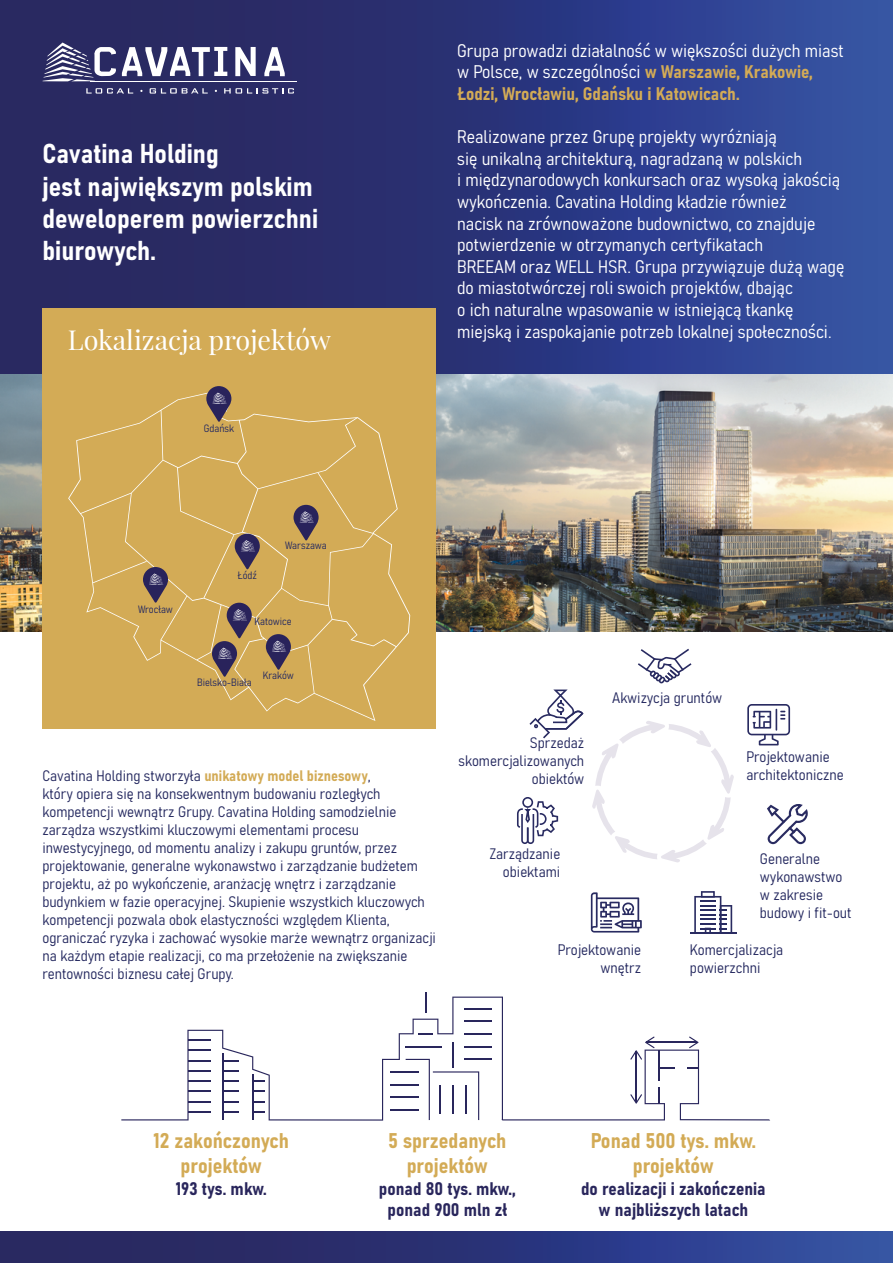
<style>
.page{position:relative;width:893px;height:1263px;background:#fff}
.page>*{position:absolute;margin:0;border:0;box-sizing:border-box;transform-origin:0 0}
.t1{font:27px/32.4px "Bahnschrift";color:#fff}
.t2{font:27px "Playfair Display";color:#fff}
.t3{font:21px/25.2px "Bahnschrift";color:#d3ab56;text-align:center}
.t4{font:18px/21.6px "Bahnschrift";color:#fff}
.t5{font:18px/21.6px "Bahnschrift";color:#29265c;text-align:center}
.t6{font:15px/18px "Bahnschrift";color:#272b61}
.t7{font:10.5px "Bahnschrift";color:#272b61}
.s1{color:#d3ab56}
</style>
<div class="page">
<div style="left:0;top:0;width:893px;height:404px;background:linear-gradient(to right,#262054,#324ca1)"></div>
<img style="left:436px;top:374px;width:457px;height:257px">
<img style="left:0;top:374px;width:43px;height:257px">
<hr style="left:90px;top:81px;width:206px;height:1px;background:#fff">
<svg style="left:264px;top:47px;width:21px;height:29px"></svg>
<svg style="left:122px;top:47px;width:105px;height:29px"></svg>
<svg style="left:235px;top:47px;width:21px;height:29px"></svg>
<svg style="left:43px;top:43px;width:73px;height:38px"></svg>
<svg style="left:86px;top:88px;width:47px;height:6px"></svg>
<svg style="left:150px;top:88px;width:58px;height:6px"></svg>
<svg style="left:224px;top:88px;width:70px;height:6px"></svg>
<div style="left:0;top:1231px;width:893px;height:32px;background:linear-gradient(to right,#262054,#324ca1)"></div>
<div style="left:43px;top:308px;width:393px;height:421px;background:#d3ab56"></div>
<svg style="left:68px;top:393px;width:342px;height:328px"></svg>
<svg style="left:121px;top:996px;width:649px;height:124px"></svg>
<svg style="left:591px;top:892px;width:51px;height:40px"></svg>
<svg style="left:529px;top:689px;width:55px;height:49px"></svg>
<svg style="left:638px;top:649px;width:53px;height:34px"></svg>
<svg style="left:592px;top:721px;width:142px;height:141px"></svg>
<svg style="left:694px;top:891px;width:38px;height:41px"></svg>
<hr style="left:690px;top:932px;width:46px;height:2px;background:#292b61">
<svg style="left:517px;top:797px;width:41px;height:47px"></svg>
<svg style="left:767px;top:804px;width:41px;height:40px"></svg>
<svg style="left:235px;top:534px;width:25px;height:35px"></svg>
<svg style="left:293px;top:505px;width:26px;height:35px"></svg>
<svg style="left:212px;top:603px;width:40px;height:74px"></svg>
<svg style="left:266px;top:634px;width:25px;height:36px"></svg>
<svg style="left:143px;top:567px;width:25px;height:36px"></svg>
<svg style="left:206px;top:386px;width:25px;height:36px"></svg>
<svg style="left:747px;top:704px;width:43px;height:41px"></svg>
<h1 class="t1" style="left:43px;top:136px;width:277px">Cavatina Holding<br>jest największym polskim deweloperem powierzchni biurowych.</h1>
<h1 class="t2" style="left:68px;top:323px;width:265px">Lokalizacja projektów</h1>
<p class="t7" style="left:204px;top:421px;width:32px">Gdańsk</p>
<p class="t4" style="left:457px;top:38px;width:388px">Grupa prowadzi działalność w większości dużych miast w Polsce, w szczególności <span class="s1">w Warszawie, Krakowie,<br>Łodzi, Wrocławiu, Gdańsku i Katowicach.</span></p>
<p class="t4" style="left:457px;top:125px;width:389px">Realizowane przez Grupę projekty wyróżniają<br>się unikalną architekturą, nagradzaną w polskich<br>i międzynarodowych konkursach oraz wysoką jakością wykończenia. Cavatina Holding kładzie również<br>nacisk na zrównoważone budownictwo, co znajduje potwierdzenie w otrzymanych certyfikatach<br>BREEAM oraz WELL HSR. Grupa przywiązuje dużą wagę do miastotwórczej roli swoich projektów, dbając<br>o ich naturalne wpasowanie w istniejącą tkankę miejską i zaspokajanie potrzeb lokalnej społeczności.</p>
<p class="t7" style="left:138px;top:601px;width:36px">Wrocław</p>
<p class="t7" style="left:237px;top:567px;width:21px">Łódź</p>
<p class="t7" style="left:285px;top:538px;width:43px">Warszawa</p>
<p class="t7" style="left:255px;top:613px;width:39px">Katowice</p>
<p class="t7" style="left:197px;top:674px;width:56px">Bielsko-Biała</p>
<p class="t7" style="left:263px;top:668px;width:32px">Kraków</p>
<p class="t6" style="left:43px;top:766px;width:395px">Cavatina Holding stworzyła <span class="s1">unikatowy model biznesowy</span>,<br>który opiera się na konsekwentnym budowaniu rozległych kompetencji wewnątrz Grupy. Cavatina Holding samodzielnie zarządza wszystkimi kluczowymi elementami procesu inwestycyjnego, od momentu analizy i zakupu gruntów, przez projektowanie, generalne wykonawstwo i zarządzanie budżetem projektu, aż po wykończenie, aranżację wnętrz i zarządzanie budynkiem w fazie operacyjnej. Skupienie wszystkich kluczowych kompetencji pozwala obok elastyczności względem Klienta, ograniczać ryzyka i zachować wysokie marże wewnątrz organizacji na każdym etapie realizacji, co ma przełożenie na zwiększanie rentowności biznesu całej Grupy.</p>
<p class="t6" style="left:458px;top:732px;width:127px;text-align:right">Sprzedaż skomercjalizowanych obiektów</p>
<p class="t6" style="left:612px;top:688px;width:111px">Akwizycja gruntów</p>
<p class="t6" style="left:746px;top:746px;width:99px">Projektowanie architektoniczne</p>
<p class="t6" style="left:489px;top:844px;width:72px;text-align:right">Zarządzanie obiektami</p>
<p class="t6" style="left:558px;top:939px;width:85px;text-align:right">Projektowanie wnętrz</p>
<p class="t6" style="left:760px;top:849px;width:93px">Generalne wykonawstwo w zakresie budowy i fit-out</p>
<p class="t6" style="left:690px;top:939px;width:95px">Komercjalizacja powierzchni</p>
<h2 class="t3" style="left:154px;top:1126px;width:137px">12 zakończonych projektów</h2>
<p class="t5" style="left:176px;top:1176px;width:92px">193 tys. mkw.</p>
<h2 class="t3" style="left:388px;top:1126px;width:120px">5 sprzedanych projektów</h2>
<p class="t5" style="left:379px;top:1176px;width:138px">ponad 80 tys. mkw., ponad 900 mln zł</p>
<h2 class="t3" style="left:591px;top:1126px;width:167px">Ponad 500 tys. mkw. projektów</h2>
<p class="t5" style="left:581px;top:1176px;width:186px">do realizacji i zakończenia w najbliższych latach</p>
</div>
